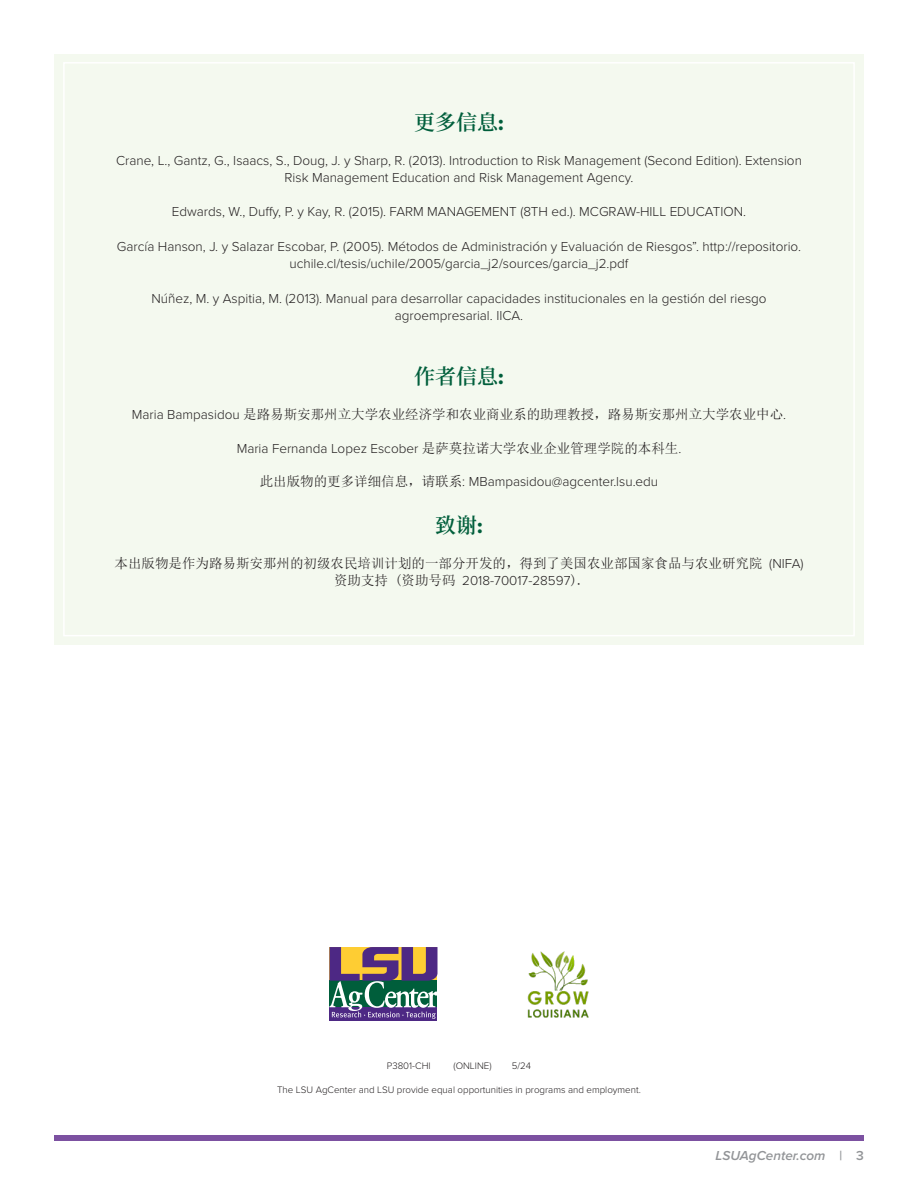
<style>
.page{position:relative;width:918px;height:1188px;background:#fff}
.page>*{position:absolute;margin:0;border:0;box-sizing:border-box;transform-origin:0 0}
.t1{font:600 21px "Source Han Serif HC";color:#005e3b}
.p-acknowledgements{font:300 13.5px/17.2px "Proxima Nova";color:#231f20;text-align:center}
.p-acknowledgements-2{font:13.5px/17.2px "Sim Sun";color:#231f20;text-align:center}
.t2{font:italic 600 13.5px "Proxima Nova";color:#939598}
.p-indicia{font:300 9.75px "Proxima Nova";color:#231f20}
.s1{font-family:"Proxima Nova Extrabld";font-weight:400}
.s2{font-family:"Proxima Nova";font-weight:300}
.s3{font-family:"Sim Sun";font-weight:400}
.s4{font-style:normal}
</style>
<div class="page">
<div style="left:329px;top:1007px;width:108px;height:14px;background:#4d2884"></div>
<svg style="left:329px;top:947px;width:108px;height:72px"></svg>
<img style="left:527px;top:951px;width:62px;height:67px">
<div style="left:54px;top:54px;width:810px;height:590px;background:#f4f9ef"></div>
<div style="left:54px;top:1135px;width:810px;height:6px;background:#7c51a1"></div>
<p class="t1" style="left:414px;top:111px;width:91px">更多信息<span class="s1">:</span></p>
<p class="p-acknowledgements" style="left:116px;top:151px;width:687px">Crane, L., Gantz, G., Isaacs, S., Doug, J. y Sharp, R. (2013). Introduction to Risk Management (Second Edition). Extension<br>Risk Management Education and Risk Management Agency.</p>
<p class="p-acknowledgements" style="left:172px;top:203px;width:576px">Edwards, W., Duffy, P. y Kay, R. (2015). FARM MANAGEMENT (8TH ed.). MCGRAW-HILL EDUCATION.</p>
<p class="p-acknowledgements" style="left:117px;top:237px;width:686px">García Hanson, J. y Salazar Escobar, P. (2005). Métodos de Administración y Evaluación de Riesgos”. http://repositorio. uchile.cl/tesis/uchile/2005/garcia_j2/sources/garcia_j2.pdf</p>
<p class="p-acknowledgements" style="left:151px;top:289px;width:617px">Núñez, M. y Aspitia, M. (2013). Manual para desarrollar capacidades institucionales en la gestión del riesgo agroempresarial. IICA.</p>
<p class="t1" style="left:414px;top:364px;width:91px">作者信息<span class="s1">:</span></p>
<p class="p-acknowledgements-2" style="left:132px;top:405px;width:656px"><span class="s2">Maria Bampasidou</span> 是路易斯安那州立大学农业经济学和农业商业系的助理教授，路易斯安那州立大学农业中心<span class="s2">.</span></p>
<p class="p-acknowledgements" style="left:237px;top:439px;width:446px">Maria Fernanda Lopez Escober <span class="s3">是萨莫拉诺大学农业企业管理学院的本科生</span>.</p>
<p class="p-acknowledgements" style="left:260px;top:473px;width:400px"><span class="s3">此出版物的更多详细信息，请联系</span>: MBampasidou@agcenter.lsu.edu</p>
<p class="t1" style="left:435px;top:514px;width:49px">致谢<span class="s1">:</span></p>
<p class="p-acknowledgements-2" style="left:115px;top:554px;width:690px">本出版物是作为路易斯安那州的初级农民培训计划的一部分开发的，得到了美国农业部国家食品与农业研究院 <span class="s2">(NIFA)</span>资助支持 (资助号码 <span class="s2">2018-70017-28597</span>).</p>
<p class="p-indicia" style="left:387px;top:1059px;width:45px">P3801-CHI</p>
<p class="p-indicia" style="left:453px;top:1059px;width:40px">(ONLINE)</p>
<p class="p-indicia" style="left:512px;top:1059px;width:21px">5/24</p>
<p class="p-indicia" style="left:277px;top:1083px;width:365px">The LSU AgCenter and LSU provide equal opportunities in programs and employment.</p>
<p class="t2" style="left:716px;top:1146px;width:150px">LSUAgCenter.com | <span class="s4">3</span></p>
</div>
